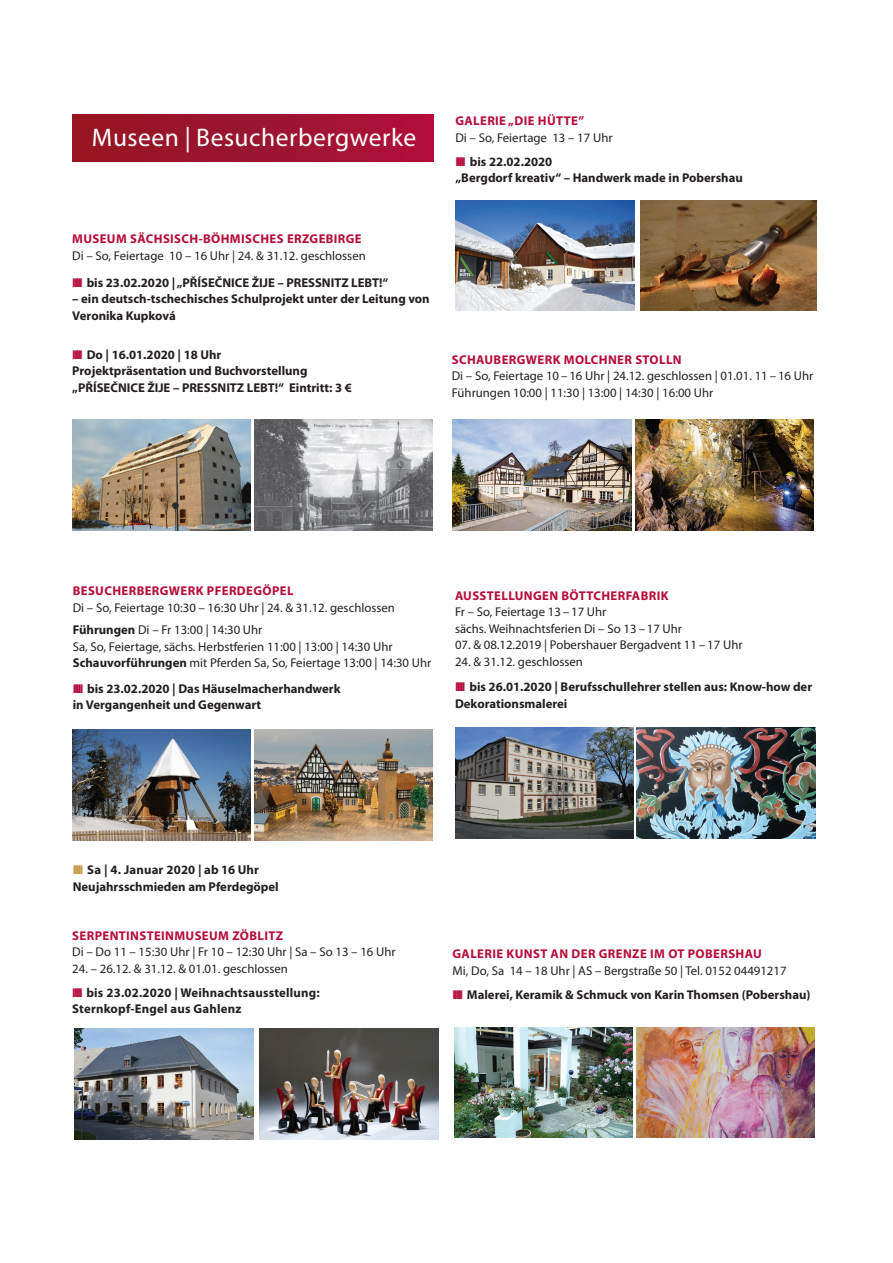
<style>
.page{position:relative;width:893px;height:1263px;background:#fff}
.page>*{position:absolute;margin:0;border:0;box-sizing:border-box;transform-origin:0 0}
.t1{font:25.5px "Myriad Pro";letter-spacing:.02em;color:#fff}
.t2{font:12.75px/16.5px "Myriad Pro";color:#231f20}
.t3{font:700 12.75px/16.5px "Myriad Pro";color:#231f20}
.t4{font:700 12.75px "Myriad Pro";letter-spacing:.03em;color:#b50c3a}
.s1{font-weight:700;color:#b50c3a}
.s2{font-weight:700}
.s3{color:#b50c3a}
.s4{font-weight:400}
.s5{color:#c79849}
</style>
<div class="page">
<div style="left:72px;top:115px;width:362px;height:47px;background:linear-gradient(to right,#911722,#ad103c)"></div>
<img style="left:635px;top:419px;width:179px;height:111px">
<img style="left:453px;top:419px;width:178px;height:111px">
<img style="left:455px;top:728px;width:179px;height:110px">
<img style="left:637px;top:728px;width:178px;height:110px">
<img style="left:454px;top:1027px;width:179px;height:111px">
<img style="left:636px;top:1027px;width:179px;height:111px">
<img style="left:72px;top:730px;width:179px;height:110px">
<img style="left:254px;top:730px;width:179px;height:110px">
<img style="left:641px;top:200px;width:175px;height:111px">
<img style="left:455px;top:200px;width:179px;height:111px">
<img style="left:74px;top:1029px;width:179px;height:110px">
<img style="left:260px;top:1029px;width:178px;height:110px">
<img style="left:72px;top:420px;width:179px;height:110px">
<img style="left:254px;top:420px;width:179px;height:110px">
<h1 class="t1" style="left:92px;top:124px;width:326px">Museen | Besucherbergwerke</h1>
<p class="t4" style="left:72px;top:232px;width:291px">MUSEUM SÄCHSISCH-BÖHMISCHES ERZGEBIRGE</p>
<p class="t2" style="left:72px;top:242px;width:317px;line-height:27px">Di – So, Feiertage 10 – 16 Uhr | 24. &amp; 31.12. geschlossen<br><span class="s1">IIIII</span> <span class="s2">bis 23.02.2020 | „PŘÍSEČNICE ŽIJE – PRESSNITZ LEBT!“</span></p>
<p class="t3" style="left:72px;top:291px;width:359px">– ein deutsch-tschechisches Schulprojekt unter der Leitung von<br>Veronika Kupková</p>
<p class="t3" style="left:72px;top:347px;width:281px"><span class="s3">IIIII</span> Do | 16.01.2020 | 18 Uhr<br>Projektpräsentation und Buchvorstellung „PŘÍSEČNICE ŽIJE – PRESSNITZ LEBT!“ Eintritt: 3 €</p>
<p class="t4" style="left:455px;top:114px;width:130px">GALERIE „DIE HÜTTE”</p>
<p class="t2" style="left:455px;top:126px;width:159px;line-height:24px">Di – So, Feiertage 13 – 17 Uhr<br><span class="s1">IIIII</span> <span class="s2">bis 22.02.2020</span></p>
<p class="t3" style="left:455px;top:170px;width:289px">„Bergdorf kreativ“ – Handwerk made in Pobershau</p>
<p class="t4" style="left:452px;top:352px;width:231px">SCHAUBERGWERK MOLCHNER STOLLN</p>
<p class="t2" style="left:452px;top:368px;width:363px">Di – So, Feiertage 10 – 16 Uhr | 24.12. geschlossen | 01.01. 11 – 16 Uhr<br>Führungen 10:00 | 11:30 | 13:00 | 14:30 | 16:00 Uhr</p>
<p class="t4" style="left:73px;top:584px;width:222px">BESUCHERBERGWERK PFERDEGÖPEL</p>
<p class="t2" style="left:73px;top:596px;width:324px;line-height:22.5px">Di – So, Feiertage 10:30 – 16:30 Uhr | 24. &amp; 31.12. geschlossen<br><span class="s2">Führungen</span> Di – Fr 13:00 | 14:30 Uhr</p>
<p class="t2" style="left:73px;top:638px;width:360px">Sa, So, Feiertage, sächs. Herbstferien 11:00 | 13:00 | 14:30 Uhr<br><span class="s2">Schauvorführungen</span> mit Pferden Sa, So, Feiertage 13:00 | 14:30 Uhr</p>
<p class="t3" style="left:73px;top:680px;width:269px"><span class="s3">IIIII</span> bis 23.02.2020 | Das Häuselmacherhandwerk in Vergangenheit und Gegenwart</p>
<p class="t4" style="left:455px;top:588px;width:215px">AUSSTELLUNGEN BÖTTCHERFABRIK</p>
<p class="t2" style="left:455px;top:604px;width:229px">Fr – So, Feiertage 13 – 17 Uhr<br>sächs. Weihnachtsferien Di – So 13 – 17 Uhr</p>
<p class="t2" style="left:455px;top:637px;width:289px">07. &amp; 08.12.2019 | Pobershauer Bergadvent 11 – 17 Uhr</p>
<p class="t3" style="left:455px;top:649px;width:359px;line-height:25.5px"><span class="s4">24. &amp; 31.12. geschlossen<br></span><span class="s3">IIIII</span> bis 26.01.2020 | Berufsschullehrer stellen aus: Know-how der</p>
<p class="t3" style="left:455px;top:695px;width:114px">Dekorationsmalerei</p>
<p class="t3" style="left:73px;top:862px;width:207px"><span class="s5">IIIII</span> Sa | 4. Januar 2020 | ab 16 Uhr<br>Neujahrsschmieden am Pferdegöpel</p>
<p class="t4" style="left:72px;top:928px;width:212px">SERPENTINSTEINMUSEUM ZÖBLITZ</p>
<p class="t2" style="left:72px;top:944px;width:325px">Di – Do 11 – 15:30 Uhr | Fr 10 – 12:30 Uhr | Sa – So 13 – 16 Uhr</p>
<p class="t3" style="left:72px;top:957px;width:249px;line-height:24px"><span class="s4">24. – 26.12. &amp; 31.12. &amp; 01.01. geschlossen<br></span><span class="s3">IIIII</span> bis 23.02.2020 | Weihnachtsausstellung:</p>
<p class="t3" style="left:72px;top:1001px;width:171px">Sternkopf-Engel aus Gahlenz</p>
<p class="t4" style="left:453px;top:947px;width:311px">GALERIE KUNST AN DER GRENZE IM OT POBERSHAU</p>
<p class="t2" style="left:453px;top:959px;width:359px;line-height:24px">Mi, Do, Sa 14 – 18 Uhr | AS – Bergstraße 50 | Tel. 0152 04491217<br><span class="s1">IIIII</span> <span class="s2">Malerei, Keramik &amp; Schmuck von Karin Thomsen (Pobershau)</span></p>
</div>
